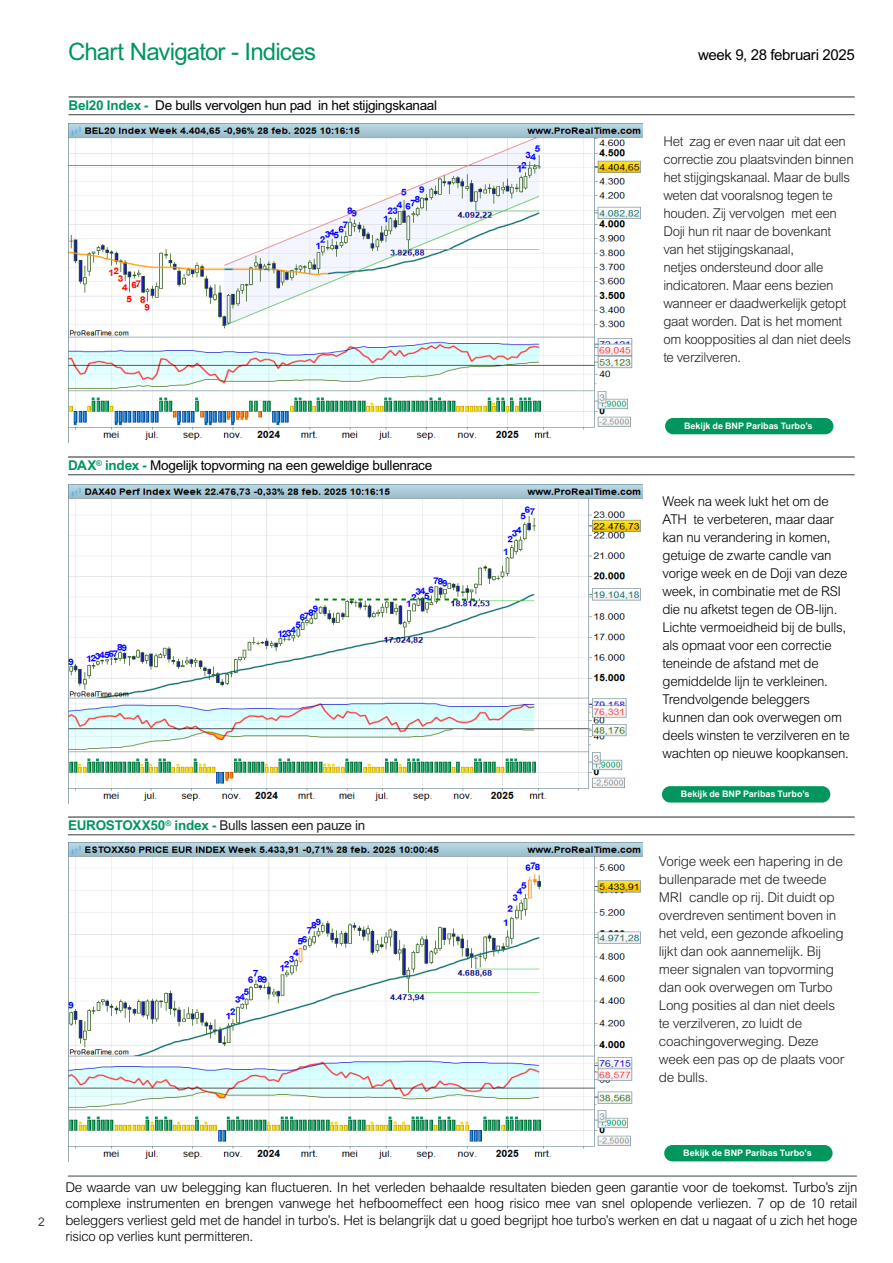
<style>
.page{position:relative;width:893px;height:1263px;background:#fff}
.page>*{position:absolute;margin:0;border:0;box-sizing:border-box;transform-origin:0 0}
.Heading_Table_Double{font:24px "Arial MT Std";letter-spacing:-.035em;color:#00965d}
.Heading_Table_Double-2{font:15px "Arial MT Std";letter-spacing:-.025em;color:#000}
.Body{font:300 13.5px/18px "Arial MT Std";letter-spacing:-.02em;color:#000;text-align:justify}
.Body-2{font:300 13.5px/18px "Arial MT Std";letter-spacing:-.025em;color:#231f20}
.Basisalinea{font:13.5px "Arial MT Std";letter-spacing:-.02em;color:#000}
.t1{font:13.5px "Arial MT Std";letter-spacing:-.02em;color:#231f20}
.t2{font:12px "Arial MT Std";color:#3e3e3f}
.t3{font:700 9px "Arial MT Std";color:#fff}
.s1{font-weight:700;color:#00965d}
</style>
<div class="page">
<hr style="left:68px;top:1175px;width:789px;height:2px;background:#78848a">
<hr style="left:68px;top:456px;width:787px;height:2px;background:#3e3e3f">
<hr style="left:68px;top:474px;width:787px;height:1px;background:#3e3e3f">
<img style="left:68px;top:484px;width:574px;height:319px">
<div style="left:662px;top:786px;width:168px;height:16px;background:#00965d;border-radius:8px"></div>
<hr style="left:69px;top:96px;width:786px;height:2px;background:#3e3e3f">
<hr style="left:69px;top:114px;width:786px;height:1px;background:#3e3e3f">
<img style="left:69px;top:123px;width:574px;height:317px">
<div style="left:665px;top:418px;width:168px;height:16px;background:#00965d;border-radius:8px"></div>
<hr style="left:68px;top:816px;width:787px;height:2px;background:#3e3e3f">
<hr style="left:68px;top:834px;width:787px;height:1px;background:#3e3e3f">
<img style="left:68px;top:842px;width:574px;height:319px">
<div style="left:664px;top:1145px;width:169px;height:16px;background:#00965d;border-radius:8px"></div>
<p class="Heading_Table_Double" style="left:68px;top:38px;width:250px">Chart Navigator - Indices</p>
<p class="Heading_Table_Double-2" style="left:698px;top:47px;width:158px">week 9, 28 februari 2025</p>
<p class="Basisalinea" style="left:69px;top:98px;width:370px"><span class="s1">Bel20 Index -</span> De bulls vervolgen hun pad in het stijgingskanaal</p>
<p class="Basisalinea" style="left:68px;top:458px;width:366px"><span class="s1">DAX</span><sup>®</sup> <span class="s1">index -</span> Mogelijk topvorming na een geweldige bullenrace</p>
<p class="t1" style="left:68px;top:818px;width:299px"><span class="s1">EUROSTOXX50</span><sup>®</sup> <span class="s1">index -</span> Bulls lassen een pauze in</p>
<p class="Body-2" style="left:663px;top:133px;width:192px">Het zag er even naar uit dat een correctie zou plaatsvinden binnen het stijgingskanaal. Maar de bulls weten dat vooralsnog tegen te houden. Zij vervolgen met een<br>Doji hun rit naar de bovenkant van het stijgingskanaal,<br>netjes ondersteund door alle indicatoren. Maar eens bezien wanneer er daadwerkelijk getopt gaat worden. Dat is het moment om koopposities al dan niet deels te verzilveren.</p>
<p class="t3" style="left:684px;top:420px;width:130px">Bekijk de BNP Paribas Turbo’s</p>
<p class="Body" style="left:662px;top:493px;width:189px;text-align:left">Week na week lukt het om de<br>ATH te verbeteren, maar daar kan nu verandering in komen, getuige de zwarte candle van vorige week en de Doji van deze week, in combinatie met de RSI die nu afketst tegen de OB-lijn.<br>Lichte vermoeidheid bij de bulls, als opmaat voor een correctie teneinde de afstand met de gemiddelde lijn te verkleinen.<br>Trendvolgende beleggers kunnen dan ook overwegen om deels winsten te verzilveren en te wachten op nieuwe koopkansen.</p>
<p class="t3" style="left:681px;top:789px;width:130px">Bekijk de BNP Paribas Turbo’s</p>
<p class="Body-2" style="left:659px;top:853px;width:187px">Vorige week een hapering in de bullenparade met de tweede<br>MRI candle op rij. Dit duidt op overdreven sentiment boven in het veld, een gezonde afkoeling lijkt dan ook aannemelijk. Bij meer signalen van topvorming dan ook overwegen om Turbo<br>Long posities al dan niet deels te verzilveren, zo luidt de coachingoverweging. Deze week een pas op de plaats voor de bulls.</p>
<p class="t2" style="left:38px;top:1215px;width:8px">2</p>
<p class="t3" style="left:683px;top:1147px;width:130px">Bekijk de BNP Paribas Turbo’s</p>
<p class="Body" style="left:65px;top:1179px;width:794px;line-height:16.5px">De waarde van uw belegging kan fluctueren. In het verleden behaalde resultaten bieden geen garantie voor de toekomst. Turbo’s zijn complexe instrumenten en brengen vanwege het hefboomeffect een hoog risico mee van snel oplopende verliezen. 7 op de 10 retail beleggers verliest geld met de handel in turbo’s. Het is belangrijk dat u goed begrijpt hoe turbo’s werken en dat u nagaat of u zich het hoge risico op verlies kunt permitteren.</p>
</div>
